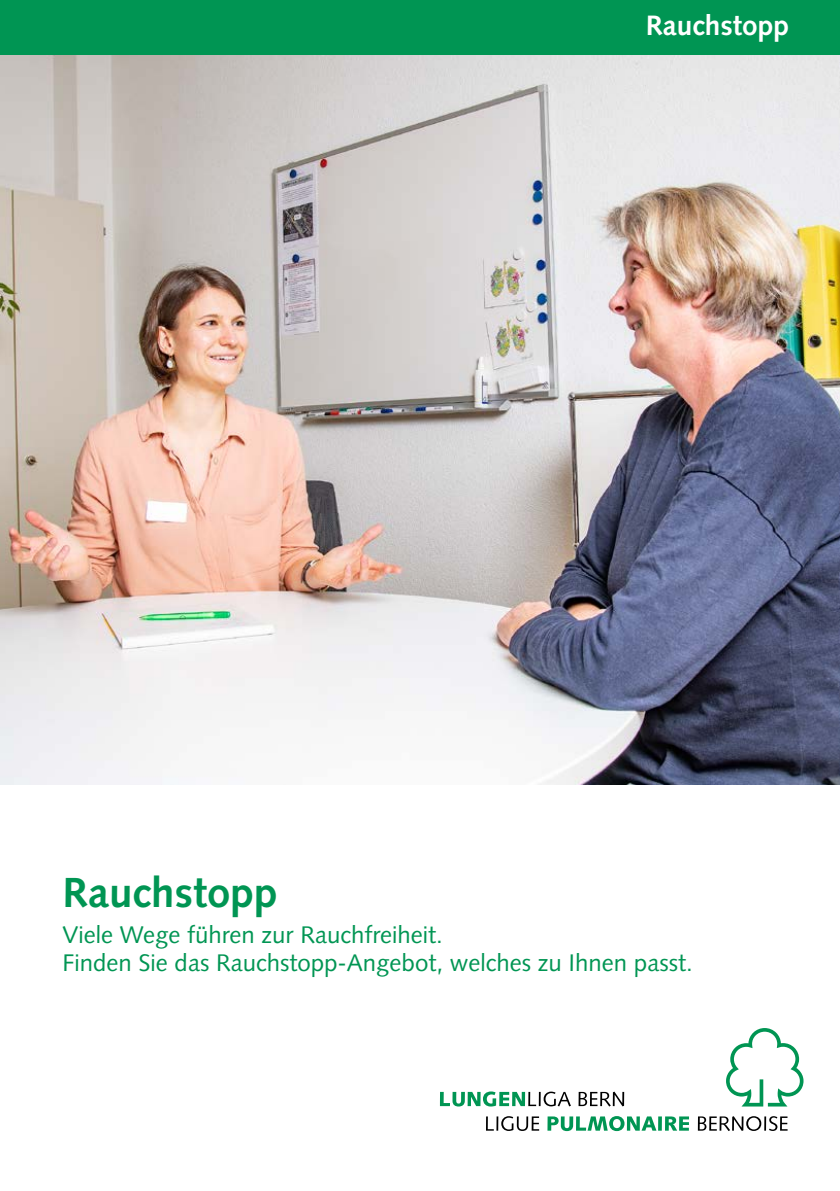
<style>
.page{position:relative;width:840px;height:1191px;background:#fff}
.page>*{position:absolute;margin:0;border:0;box-sizing:border-box;transform-origin:0 0}
.t1{font:700 42px "Syntax LT Std";color:#009553}
.t2{font:700 28px "Syntax LT Std";color:#fff}
.t3{font:24px/28px "Syntax LT Std";color:#009553}
</style>
<div class="page">
<img style="left:0;top:54px;width:839px;height:730px">
<svg style="left:439px;top:1091px;width:131px;height:15px"></svg>
<svg style="left:578px;top:1091px;width:45px;height:15px"></svg>
<svg style="left:726px;top:1028px;width:77px;height:78px"></svg>
<svg style="left:486px;top:1116px;width:53px;height:15px"></svg>
<svg style="left:547px;top:1116px;width:109px;height:15px"></svg>
<svg style="left:658px;top:1116px;width:3px;height:14px"></svg>
<svg style="left:665px;top:1116px;width:23px;height:14px"></svg>
<svg style="left:697px;top:1116px;width:90px;height:15px"></svg>
<div style="left:0;top:0;width:839px;height:54px;background:#009553"></div>
<p class="t2" style="left:645px;top:10px;width:145px">Rauchstopp</p>
<h1 class="t1" style="left:62px;top:868px;width:216px">Rauchstopp</h1>
<p class="t3" style="left:62px;top:921px;width:631px">Viele Wege führen zur Rauchfreiheit.<br>Finden Sie das Rauchstopp-Angebot, welches zu Ihnen passt.</p>
</div>
